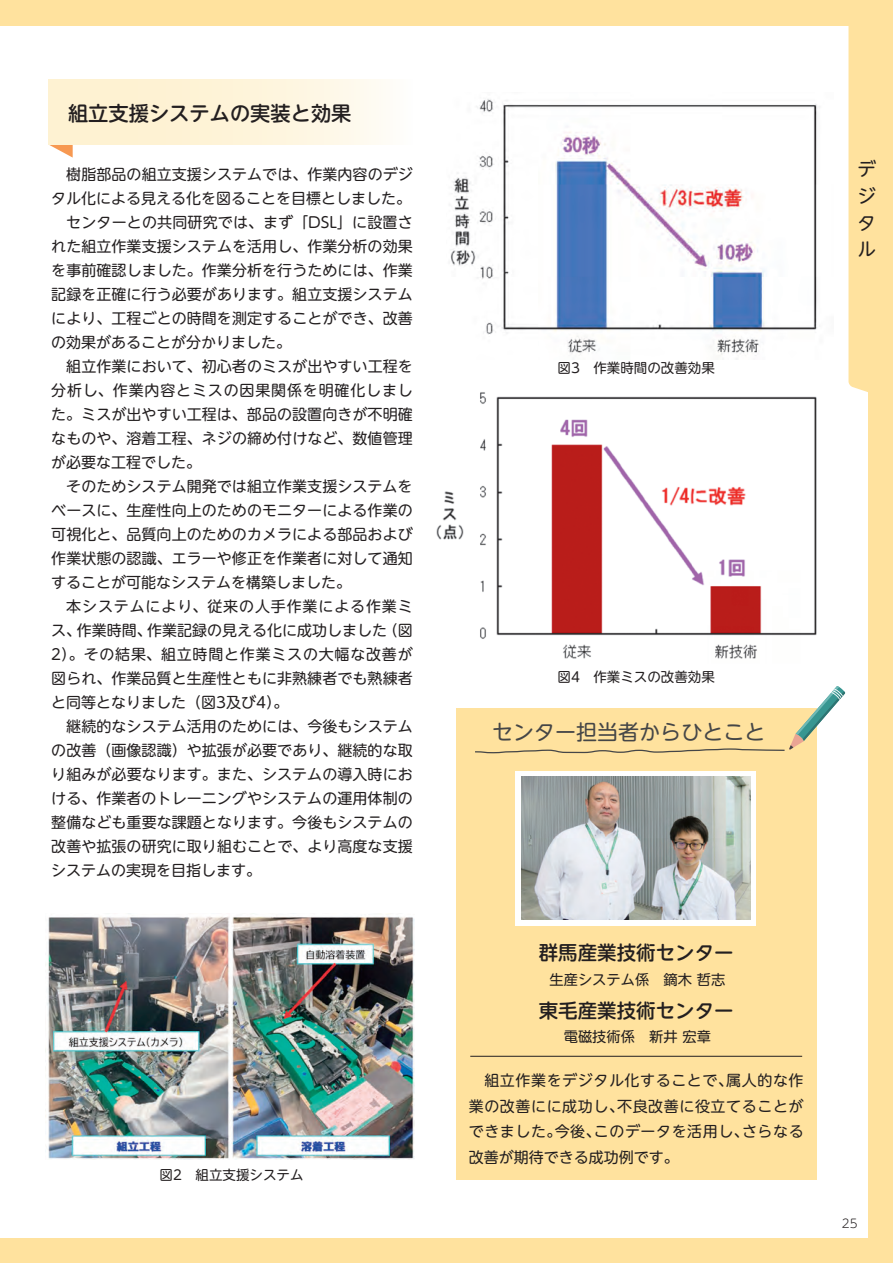
<style>
.page{position:relative;width:893px;height:1263px;background:#ffe29e}
.page>*{position:absolute;margin:0;border:0;box-sizing:border-box;transform-origin:0 0}
.t1{font:21px "UD Shin M Go Pr 6 N";color:#454647}
.t2{font:500 20.25px "UD Shin M Go Pr 6 N";color:#231f20}
.t3{font:500 19.5px "UD Shin M Go Pr 6 N";color:#231f20}
.t4{font:18.3px/26.7px "UD Shin M Go Pr 6 N";color:#231f20}
.t5{font:15px/24px "UD Shin M Go Pr 6 N";letter-spacing:.005em;color:#231f20}
.t6{font:14.25px "UD Shin M Go Pr 6 N";color:#231f20}
.t7{font:13.5px "UD Shin M Go Pr 6 N";color:#231f20}
.t8{font:300 12px "UD Shin M Go Pr 6 N";color:#231f20}
</style>
<div class="page">
<div style="left:0;top:26px;width:867px;height:1212px;background:#fff"></div>
<img style="left:450px;top:99px;width:367px;height:260px">
<img style="left:436px;top:392px;width:381px;height:267px">
<img style="left:47px;top:916px;width:368px;height:243px">
<svg style="left:49px;top:145px;width:24px;height:13px"></svg>
<div style="left:49px;top:80px;width:363px;height:65px;background:linear-gradient(to right,#feefc9,#fefbf2)"></div>
<div style="left:456px;top:708px;width:360px;height:472px;background:#ffe29e"></div>
<svg style="left:475px;top:686px;width:370px;height:68px"></svg>
<svg style="left:848px;top:26px;width:20px;height:379px;background:#ffe3a4"></svg>
<hr style="left:470px;top:1056px;width:332px;height:1px;background:#231f20">
<div style="left:515px;top:771px;width:241px;height:154px;background:#fff"></div>
<img style="left:521px;top:776px;width:229px;height:144px">
<h2 class="t2" style="left:68px;top:96px;width:285px">組立支援システムの実装と効果</h2>
<p class="t5" style="left:51px;top:162px;width:363px">　樹脂部品の組立支援システムでは、作業内容のデジタル化による見える化を図ることを目標としました。　センターとの共同研究では、まず「DSL」に設置された組立作業支援システムを活用し、作業分析の効果を事前確認しました。作業分析を行うためには、作業記録を正確に行う必要があります。組立支援システムにより、工程ごとの時間を測定することができ、改善の効果があることが分かりました。<br>　組立作業において、初心者のミスが出やすい工程を分析し、作業内容とミスの因果関係を明確化しました。ミスが出やすい工程は、部品の設置向きが不明確なものや、溶着工程、ネジの締め付けなど、数値管理が必要な工程でした。<br>　そのためシステム開発では組立作業支援システムをベースに、生産性向上のためのモニターによる作業の可視化と、品質向上のためのカメラによる部品および作業状態の認識、エラーや修正を作業者に対して通知することが可能なシステムを構築しました。<br>　本システムにより、従来の人手作業による作業ミス、作業時間、作業記録の見える化に成功しました（図<br>2）。その結果、組立時間と作業ミスの大幅な改善が図られ、作業品質と生産性ともに非熟練者でも熟練者と同等となりました（図3及び4）。<br>　継続的なシステム活用のためには、今後もシステムの改善（画像認識）や拡張が必要であり、継続的な取り組みが必要なります。また、システムの導入時における、作業者のトレーニングやシステムの運用体制の整備なども重要な課題となります。今後もシステムの改善や拡張の研究に取り組むことで、より高度な支援システムの実現を目指します。</p>
<p class="t7" style="left:160px;top:1163px;width:145px">図2　組立支援システム</p>
<p class="t7" style="left:557px;top:356px;width:159px">図3　作業時間の改善効果</p>
<p class="t4" style="left:857px;top:155px;width:20px">デジタル</p>
<p class="t7" style="left:557px;top:665px;width:159px">図4　作業ミスの改善効果</p>
<h1 class="t1" style="left:492px;top:715px;width:274px">センター担当者からひとこと</h1>
<h3 class="t3" style="left:539px;top:936px;width:196px">群馬産業技術センター</h3>
<p class="t6" style="left:549px;top:967px;width:177px">生産システム係　鏑木 哲志</p>
<h3 class="t3" style="left:539px;top:994px;width:196px">東毛産業技術センター</h3>
<p class="t6" style="left:564px;top:1025px;width:149px">電磁技術係　新井 宏章</p>
<p class="t5" style="left:469px;top:1067px;width:336px;line-height:25.5px;text-align:justify">　組立作業をデジタル化することで、属人的な作業の改善にに成功し、不良改善に役立てることができました。今後、このデータを活用し、さらなる改善が期待できる成功例です。</p>
<p class="t8" style="left:842px;top:1213px;width:17px">25</p>
</div>
